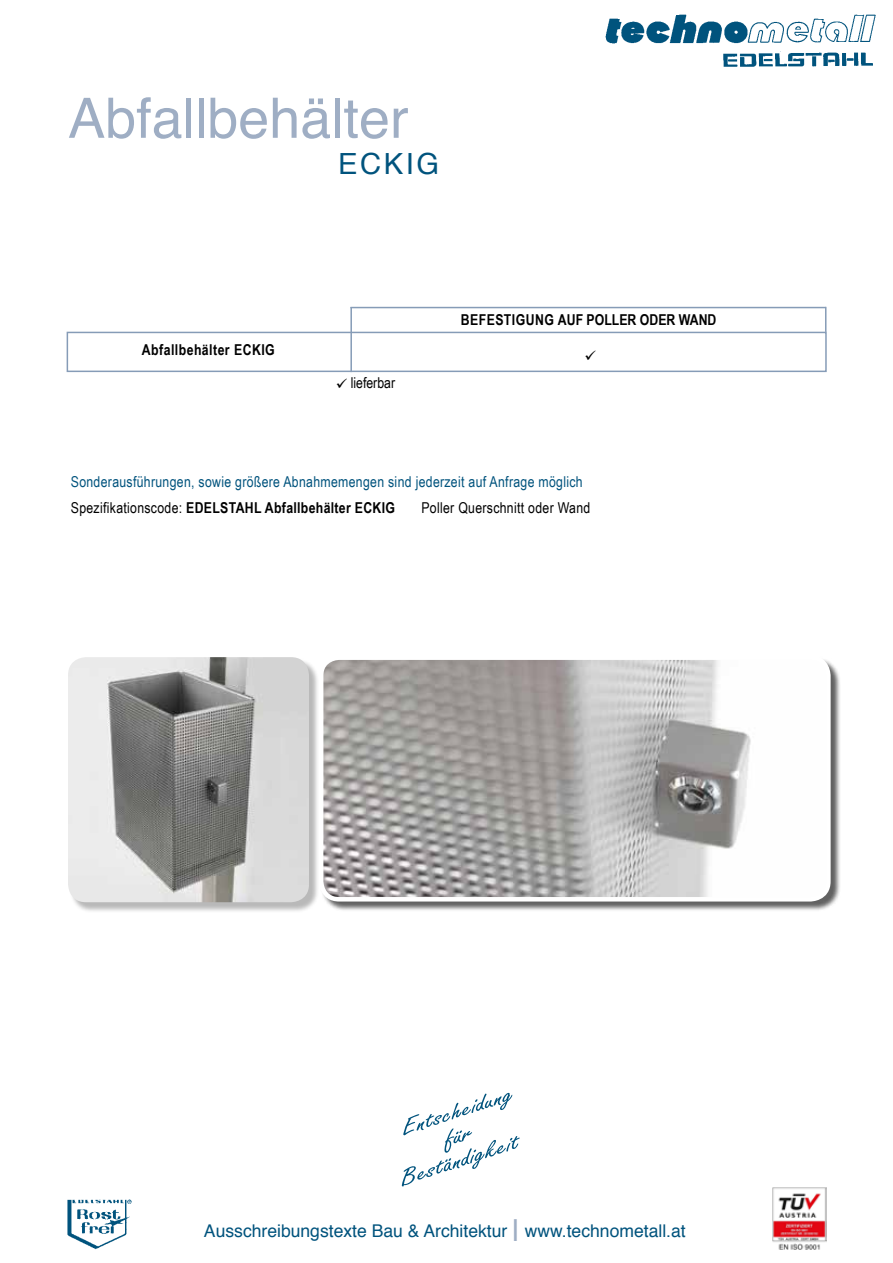
<style>
.page{position:relative;width:893px;height:1263px;background:#fff}
.page>*{position:absolute;margin:0;border:0;box-sizing:border-box;transform-origin:0 0}
.t1{font:55.65px "Helvetica";color:#9faec4}
.t2{font:29.1px "Helvetica";letter-spacing:.09em;color:#00537d}
.t3{font:17.55px "Helvetica";color:#00537d}
.t4{font:15px/25.5px "Arial Narrow";letter-spacing:.02em;color:#00537d}
.t5{font:700 15px "Arial Narrow";color:#000}
.t6{font:15px "Arial Narrow";letter-spacing:.02em;color:#000}
.t7{font:700 15px "Arial Narrow";letter-spacing:.03em;color:#000}
.t8{font:15px "Arial Narrow";color:#000}
.s1{color:#000}
.s2{font-weight:700;color:#000}
.s3{font-size:30.3px;color:#9faec4}
</style>
<div class="page">
<div style="left:320px;top:657px;width:521px;height:255px;background:#000;opacity:.62"></div>
<img style="left:321px;top:658px;width:507px;height:241px">
<div style="left:319px;top:655px;width:512px;height:246px;border:4px solid #fff;border-radius:18px"></div>
<div style="left:67px;top:332px;width:760px;height:40px;border:2px solid #869cb7"></div>
<hr style="left:350px;top:307px;width:476px;height:1px;background:#869cb7">
<hr style="left:350px;top:307px;width:2px;height:65px;background:#869cb7">
<svg style="left:825px;top:308px;width:1px;height:24px"></svg>
<div style="left:69px;top:658px;width:250px;height:255px;background:#000;opacity:.28"></div>
<img style="left:68px;top:657px;width:241px;height:245px">
<img style="left:605px;top:14px;width:271px;height:30px">
<img style="left:723px;top:52px;width:150px;height:15px">
<svg style="left:402px;top:1093px;width:118px;height:93px"></svg>
<img style="left:772px;top:1187px;width:55px;height:63px">
<img style="left:67px;top:1199px;width:65px;height:51px">
<h1 class="t1" style="left:68px;top:75px;width:342px">Abfallbehälter</h1>
<h2 class="t2" style="left:338px;top:141px;width:103px">ECKIG</h2>
<p class="t7" style="left:142px;top:339px;width:134px">Abfallbehälter ECKIG</p>
<p class="t8" style="left:336px;top:372px;width:61px">✓ lieferbar</p>
<p class="t5" style="left:461px;top:308px;width:257px">BEFESTIGUNG AUF POLLER ODER WAND</p>
<p class="t4" style="left:71px;top:469px;width:513px">Sonderausführungen, sowie größere Abnahmemengen sind jederzeit auf Anfrage möglich<br><span class="s1">Spezifikationscode:</span> <span class="s2">EDELSTAHL Abfallbehälter ECKIG</span></p>
<p class="t6" style="left:421px;top:496px;width:170px">Poller Querschnitt oder Wand</p>
<p class="t3" style="left:204px;top:1217px;width:483px">Ausschreibungstexte Bau &amp; Architektur <span class="s3">l</span> www.technometall.at</p>
</div>
